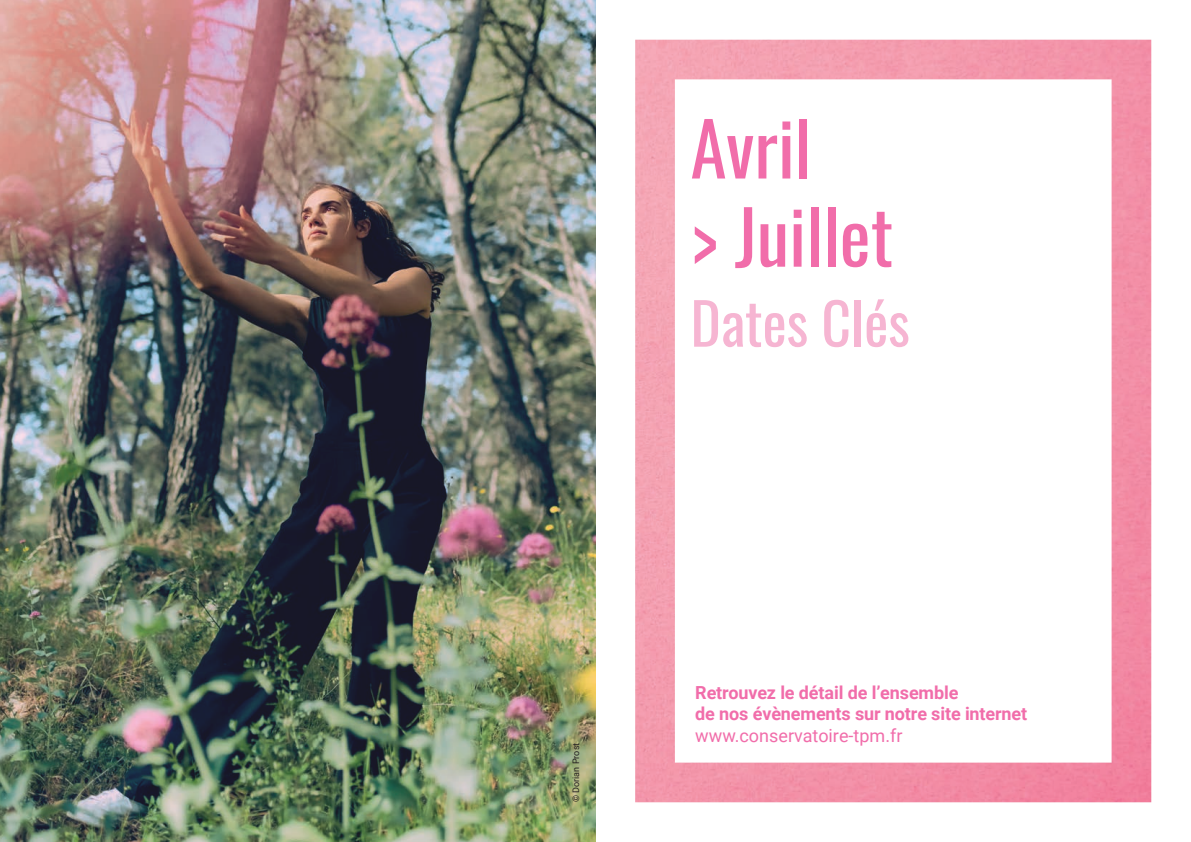
<style>
.page{position:relative;width:1191px;height:842px;background:#fff}
.page>*{position:absolute;margin:0;border:0;box-sizing:border-box;transform-origin:0 0}
.t1{font:73.4px/88.2px "Oswald";color:#f16daa}
.t2{font:57.4px "Oswald";color:#f6b5d2}
.t3{font:700 18px/21.6px "Roboto";letter-spacing:-.005em;color:#f16daa}
.t4{font:18px "Roboto";color:#f16daa}
.t5{font:9px "Roboto";color:#231f20}
</style>
<div class="page">
<img style="left:0;top:0;width:595px;height:842px">
<img style="left:635px;top:40px;width:516px;height:762px">
<h1 class="t1" style="left:690px;top:97px;width:204px">Avril<br>&gt; Juillet</h1>
<h2 class="t2" style="left:690px;top:272px;width:221px">Dates Clés</h2>
<p class="t5" style="left:569px;top:802px;width:61px;rotate:-90deg">© Dorian Prost</p>
<p class="t3" style="left:695px;top:681px;width:333px">Retrouvez le détail de l’ensemble<br>de nos évènements sur notre site internet</p>
<p class="t4" style="left:695px;top:723px;width:209px">www.conservatoire-tpm.fr</p>
</div>
